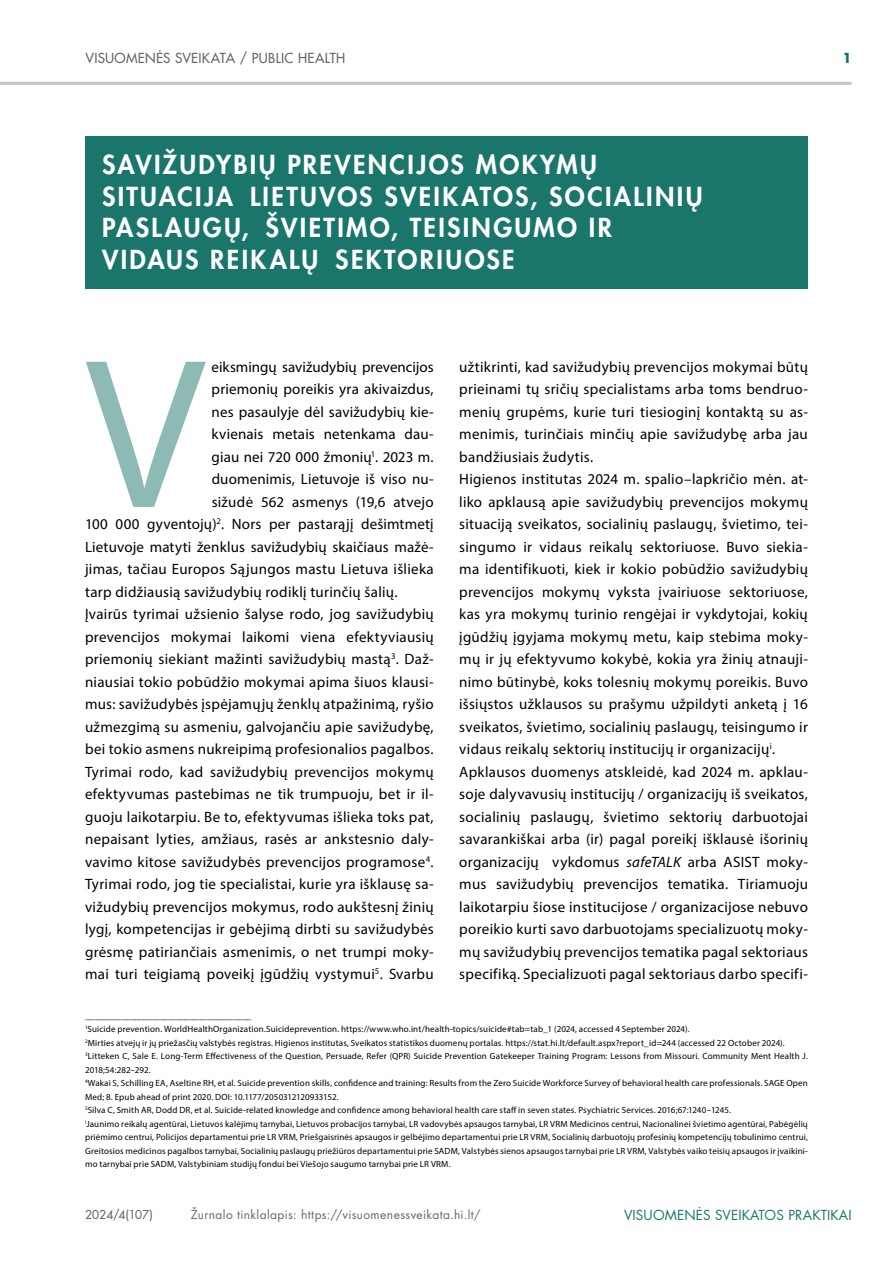
<style>
.page{position:relative;width:893px;height:1263px;background:#fff}
.page>*{position:absolute;margin:0;border:0;box-sizing:border-box;transform-origin:0 0}
.t1{font:215.25px "Myriad Pro";color:#8dbab4}
.t2{font:800 25.5px/31.5px "Futura LT Pro";letter-spacing:.09em;color:#fff}
.t3{font:15px/22.5px "Myriad Pro";letter-spacing:.02em;color:#000}
.t4{font:15px "Myriad Pro";color:#000}
.t5{font:500 13.5px "Futura LT Pro";letter-spacing:.02em;color:#68676c}
.t6{font:13.5px "Futura LT Pro";letter-spacing:.01em;color:#1a756a}
.t7{font:700 13.5px "Futura LT Pro";color:#1a756a}
.t8{font:12px "Futura LT Pro";letter-spacing:.03em;color:#68676c}
.t9{font:500 12px "Futura LT Pro";letter-spacing:.01em;color:#68676c}
.t10{font:9px/13.5px "Myriad Pro";letter-spacing:.015em;color:#000}
.s1{font-style:italic}
</style>
<div class="page">
<hr style="left:0;top:82px;width:852px;height:3px;background:#c3c5c8">
<div style="left:85px;top:136px;width:723px;height:152px;background:#1a756a"></div>
<p class="t5" style="left:86px;top:48px;width:261px">VISUOMENĖS SVEIKATA / PUBLIC HEALTH</p>
<p class="t7" style="left:842px;top:48px;width:11px">1</p>
<h2 class="t2" style="left:102px;top:148px;width:602px">SAVIŽUDYBIŲ PREVENCIJOS MOKYMŲ SITUACIJA LIETUVOS SVEIKATOS, SOCIALINIŲ PASLAUGŲ, ŠVIETIMO, TEISINGUMO IR VIDAUS REIKALŲ SEKTORIUOSE</h2>
<p class="t3" style="left:459px;top:355px;width:350px">užtikrinti, kad savižudybių prevencijos mokymai būtų prieinami tų sričių specialistams arba toms bendruo&shy;menių grupėms, kurie turi tiesioginį kontaktą su as&shy;menimis, turinčiais minčių apie savižudybę arba jau bandžiusiais žudytis.<br>Higienos institutas 2024 m. spalio–lapkričio mėn. at&shy;liko apklausą apie savižudybių prevencijos mokymų situaciją sveikatos, socialinių paslaugų, švietimo, tei&shy;singumo ir vidaus reikalų sektoriuose. Buvo siekia&shy;ma identifikuoti, kiek ir kokio pobūdžio savižudybių prevencijos mokymų vyksta įvairiuose sektoriuose, kas yra mokymų turinio rengėjai ir vykdytojai, kokių įgūdžių įgyjama mokymų metu, kaip stebima moky&shy;mų ir jų efektyvumo kokybė, kokia yra žinių atnauji&shy;nimo būtinybė, koks tolesnių mokymų poreikis. Buvo išsiųstos užklausos su prašymu užpildyti anketą į 16 sveikatos, švietimo, socialinių paslaugų, teisingumo ir vidaus reikalų sektorių institucijų ir organizacijų<sup>i</sup>.<br>Apklausos duomenys atskleidė, kad 2024 m. apklau&shy;soje dalyvavusių institucijų / organizacijų iš sveikatos, socialinių paslaugų, švietimo sektorių darbuotojai savarankiškai arba (ir) pagal poreikį išklausė išorinių organizacijų vykdomus <span class="s1">safeTALK</span> arba ASIST moky&shy;mus savižudybių prevencijos tematika. Tiriamuoju laikotarpiu šiose institucijose / organizacijose nebuvo poreikio kurti savo darbuotojams specializuotų moky&shy;mų savižudybių prevencijos tematika pagal sektoriaus specifiką. Specializuoti pagal sektoriaus darbo specifi-</p>
<p class="t10" style="left:85px;top:1009px;width:724px">________________________________________<br><sup>1</sup>Suicide prevention. WorldHealthOrganization.Suicideprevention. https://www.who.int/health-topics/suicide#tab=tab_1 (2024, accessed 4 September 2024).<br><sup>2</sup>Mirties atvejų ir jų priežasčių valstybės registras. Higienos institutas, Sveikatos statistikos duomenų portalas. https://stat.hi.lt/default.aspx?report_id=244 (accessed 22 October 2024).<br><sup>3</sup>Litteken C, Sale E. Long-Term Effectiveness of the Question, Persuade, Refer (QPR) Suicide Prevention Gatekeeper Training Program: Lessons from Missouri. Community Ment Health J.<br>2018;54:282–292.<br><sup>4</sup>Wakai S, Schilling EA, Aseltine RH, et al. Suicide prevention skills, confidence and training: Results from the Zero Suicide Workforce Survey of behavioral health care professionals. SAGE Open Med; 8. Epub ahead of print 2020. DOI: 10.1177/2050312120933152.<br><sup>5</sup>Silva C, Smith AR, Dodd DR, et al. Suicide-related knowledge and confidence among behavioral health care staff in seven states. Psychiatric Services. 2016;67:1240–1245.<br><sup>i</sup>Jaunimo reikalų agentūrai, Lietuvos kalėjimų tarnybai, Lietuvos probacijos tarnybai, LR vadovybės apsaugos tarnybai, LR VRM Medicinos centrui, Nacionalinei švietimo agentūrai, Pabėgėlių priėmimo centrui, Policijos departamentui prie LR VRM, Priešgaisrinės apsaugos ir gelbėjimo departamentui prie LR VRM, Socialinių darbuotojų profesinių kompetencijų tobulinimo centrui, Greitosios medicinos pagalbos tarnybai, Socialinių paslaugų priežiūros departamentui prie SADM, Valstybės sienos apsaugos tarnybai prie LR VRM, Valstybės vaiko teisių apsaugos ir įvaikini&shy;mo tarnybai prie SADM, Valstybiniam studijų fondui bei Viešojo saugumo tarnybai prie LR VRM.</p>
<h1 class="t1" style="left:85px;top:302px;width:122px">V</h1>
<p class="t4" style="left:212px;top:358px;width:224px">eiksmingų savižudybių prevencijos</p>
<p class="t3" style="left:212px;top:378px;width:224px">priemonių poreikis yra akivaizdus,</p>
<p class="t3" style="left:212px;top:400px;width:224px">nes pasaulyje dėl savižudybių kie-</p>
<p class="t3" style="left:212px;top:423px;width:224px">kvienais metais netenkama dau-</p>
<p class="t3" style="left:212px;top:445px;width:224px">giau nei 720 000 žmonių<sup>1</sup>. 2023 m.</p>
<p class="t3" style="left:212px;top:468px;width:224px">duomenimis, Lietuvoje iš viso nu-</p>
<p class="t3" style="left:212px;top:490px;width:224px">sižudė 562 asmenys (19,6 atvejo</p>
<p class="t3" style="left:85px;top:513px;width:350px">100 000 gyventojų)<sup>2</sup>. Nors per pastarąjį dešimtmetį</p>
<p class="t3" style="left:85px;top:535px;width:350px">Lietuvoje matyti ženklus savižudybių skaičiaus mažė-</p>
<p class="t3" style="left:85px;top:558px;width:350px">jimas, tačiau Europos Sąjungos mastu Lietuva išlieka</p>
<p class="t3" style="left:85px;top:580px;width:314px">tarp didžiausią savižudybių rodiklį turinčių šalių.</p>
<p class="t3" style="left:85px;top:603px;width:350px">Įvairūs tyrimai užsienio šalyse rodo, jog savižudybių</p>
<p class="t3" style="left:85px;top:625px;width:350px">prevencijos mokymai laikomi viena efektyviausių</p>
<p class="t3" style="left:85px;top:648px;width:350px">priemonių siekiant mažinti savižudybių mastą<sup>3</sup>. Daž-</p>
<p class="t3" style="left:85px;top:670px;width:350px">niausiai tokio pobūdžio mokymai apima šiuos klausi-</p>
<p class="t3" style="left:85px;top:693px;width:350px">mus: savižudybės įspėjamųjų ženklų atpažinimą, ryšio</p>
<p class="t3" style="left:85px;top:715px;width:350px">užmezgimą su asmeniu, galvojančiu apie savižudybę,</p>
<p class="t3" style="left:85px;top:738px;width:350px">bei tokio asmens nukreipimą profesionalios pagalbos.</p>
<p class="t3" style="left:85px;top:760px;width:350px">Tyrimai rodo, kad savižudybių prevencijos mokymų</p>
<p class="t3" style="left:85px;top:783px;width:350px">efektyvumas pastebimas ne tik trumpuoju, bet ir il-</p>
<p class="t3" style="left:85px;top:805px;width:350px">guoju laikotarpiu. Be to, efektyvumas išlieka toks pat,</p>
<p class="t3" style="left:85px;top:828px;width:350px">nepaisant lyties, amžiaus, rasės ar ankstesnio daly-</p>
<p class="t3" style="left:85px;top:850px;width:350px">vavimo kitose savižudybės prevencijos programose<sup>4</sup>.</p>
<p class="t3" style="left:85px;top:873px;width:350px">Tyrimai rodo, jog tie specialistai, kurie yra išklausę sa-</p>
<p class="t3" style="left:85px;top:895px;width:350px">vižudybių prevencijos mokymus, rodo aukštesnį žinių</p>
<p class="t3" style="left:85px;top:918px;width:350px">lygį, kompetencijas ir gebėjimą dirbti su savižudybės</p>
<p class="t3" style="left:85px;top:940px;width:350px">grėsmę patiriančiais asmenimis, o net trumpi moky-</p>
<p class="t3" style="left:85px;top:963px;width:350px">mai turi teigiamą poveikį įgūdžių vystymui<sup>5</sup>. Svarbu</p>
<p class="t9" style="left:85px;top:1206px;width:69px">2024/4(107)</p>
<p class="t8" style="left:191px;top:1206px;width:291px">Žurnalo tinklalapis: https://visuomenessveikata.hi.lt/</p>
<p class="t6" style="left:624px;top:1206px;width:229px">VISUOMENĖS SVEIKATOS PRAKTIKAI</p>
</div>
